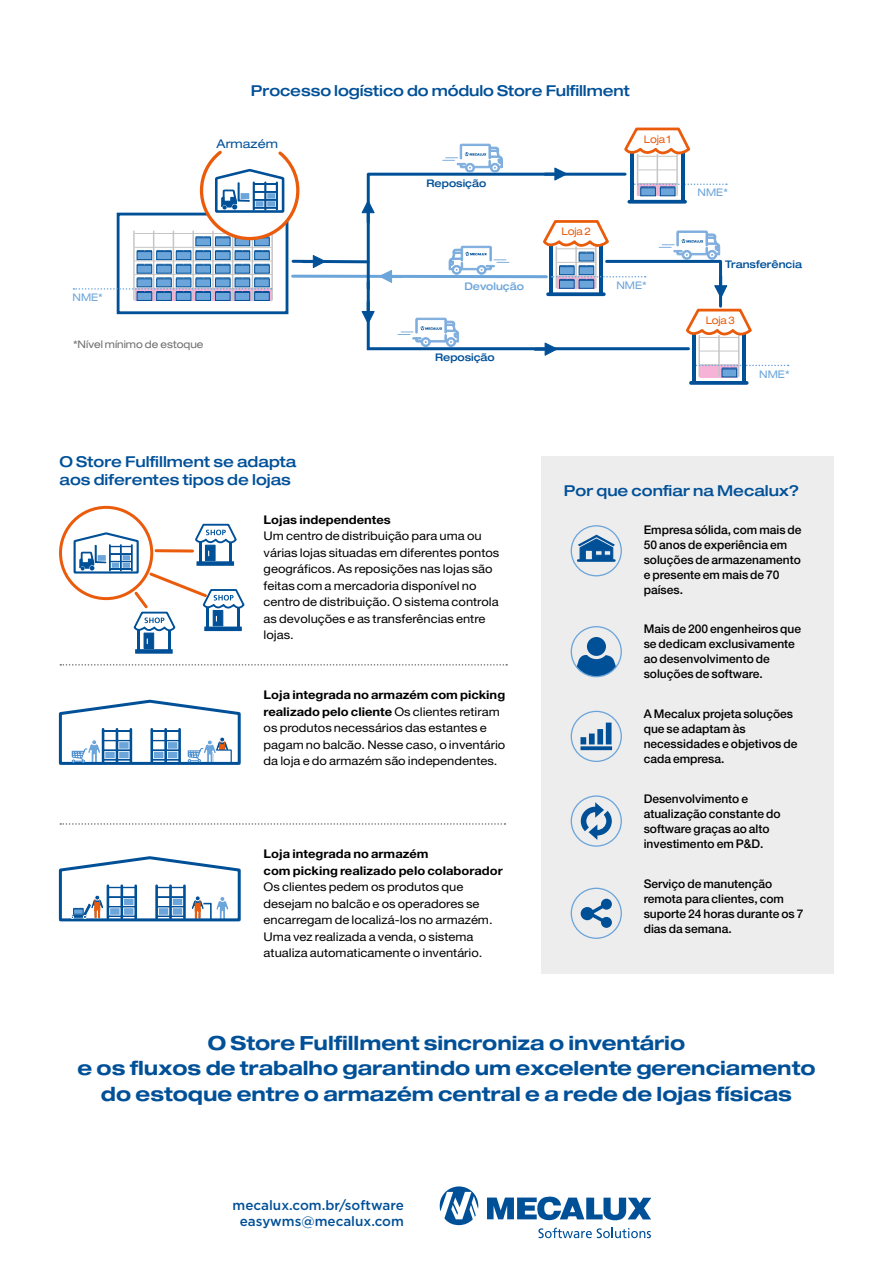
<style>
.page{position:relative;width:893px;height:1263px;background:#fff}
.page>*{position:absolute;margin:0;border:0;box-sizing:border-box;transform-origin:0 0}
.t1{font:700 expanded 19.5px/25.5px "Helvetica Neue LT Std";color:#005098;text-align:center}
.t2{font:500 expanded 15px/18px "Helvetica Neue LT Std";color:#005098}
.t3{font:500 13.5px/16.5px "Gotham";color:#005098;text-align:center}
.t4{font:12px/16.5px "Helvetica Neue LT Std";color:#000;scale:1.08 1}
.t5{font:500 12px/15px "Helvetica Neue LT Std";color:#000}
.t6{font:700 12px/16.5px "Helvetica Neue LT Std";color:#000;scale:1.08 1}
.t7{font:expanded 12px "Helvetica Neue LT Std";color:#005098}
.t8{font:500 expanded 10.5px "Helvetica Neue LT Std";color:#005098;scale:.95 1}
.t9{font:expanded 10.5px "Helvetica Neue LT Std";color:#706f6f;scale:.95 1}
.t10{font:expanded 10.5px "Helvetica Neue LT Std";color:#6ca5da;scale:.95 1}
.t11{font:expanded 10.5px "Helvetica Neue LT Std";letter-spacing:-.02em;color:#ea5b0b;scale:.95 1}
.t12{font:500 expanded 10.5px "Helvetica Neue LT Std";color:#6ca5da;scale:.95 1}
.s1{font-weight:700}
</style>
<div class="page">
<div style="left:541px;top:456px;width:292px;height:518px;background:#ededed"></div>
<div style="left:571px;top:525px;width:51px;height:51px;border:1px solid #6ca5da;border-radius:50%"></div>
<hr style="left:578px;top:559px;width:36px;height:3px;background:#005098">
<svg style="left:578px;top:535px;width:37px;height:26px"></svg>
<div style="left:604px;top:550px;width:7px;height:6px;border:1px solid #005098"></div>
<svg style="left:571px;top:627px;width:50px;height:50px"></svg>
<div style="left:585px;top:635px;width:23px;height:22px;background:#005098;border-radius:50%"></div>
<div style="left:584px;top:634px;width:25px;height:25px;border:3px solid #ededed;border-radius:50%"></div>
<div style="left:571px;top:626px;width:51px;height:51px;border:1px solid #6ca5da;border-radius:50%"></div>
<svg style="left:581px;top:907px;width:13px;height:13px"></svg>
<svg style="left:584px;top:899px;width:27px;height:28px"></svg>
<div style="left:571px;top:888px;width:51px;height:51px;border:1px solid #6ca5da;border-radius:50%"></div>
<svg style="left:581px;top:802px;width:31px;height:38px"></svg>
<div style="left:571px;top:795px;width:51px;height:52px;border:1px solid #6ca5da;border-radius:50%"></div>
<div style="left:571px;top:711px;width:51px;height:51px;border:1px solid #6ca5da;border-radius:50%"></div>
<svg style="left:580px;top:746px;width:32px;height:4px"></svg>
<div style="left:580px;top:737px;width:6px;height:7px;background:#005098"></div>
<div style="left:589px;top:733px;width:6px;height:11px;background:#005098"></div>
<div style="left:597px;top:729px;width:6px;height:15px;background:#005098"></div>
<div style="left:606px;top:723px;width:5px;height:21px;background:#005098"></div>
<hr style="left:137px;top:630px;width:3px;height:20px;background:#005098">
<div style="left:144px;top:633px;width:10px;height:16px;background:#005098;border:1px solid #005098"></div>
<div style="left:135px;top:649px;width:38px;height:5px;background:#005098"></div>
<hr style="left:168px;top:630px;width:3px;height:20px;background:#005098">
<div style="left:59px;top:506px;width:94px;height:94px;border:3px solid #ea5b0b;border-radius:50%"></div>
<svg style="left:72px;top:523px;width:173px;height:121px"></svg>
<hr style="left:156px;top:549px;width:37px;height:3px;background:#ea5b0b">
<svg style="left:58px;top:699px;width:183px;height:66px"></svg>
<svg style="left:60px;top:664px;width:447px;height:2px"></svg>
<svg style="left:58px;top:823px;width:447px;height:99px"></svg>
<div style="left:700px;top:365px;width:38px;height:12px;background:#f7b3d7"></div>
<hr style="left:700px;top:364px;width:38px;height:1px;background:#c6c6c6">
<hr style="left:698px;top:336px;width:2px;height:40px;background:#c6c6c6">
<hr style="left:718px;top:336px;width:2px;height:40px;background:#c6c6c6">
<hr style="left:738px;top:336px;width:1px;height:40px;background:#c6c6c6">
<div style="left:722px;top:369px;width:15px;height:8px;background:#6ca5da;border:1px solid #005098"></div>
<svg style="left:695px;top:365px;width:94px;height:4px"></svg>
<hr style="left:692px;top:333px;width:3px;height:48px;background:#005098">
<hr style="left:743px;top:333px;width:3px;height:48px;background:#005098">
<svg style="left:691px;top:381px;width:56px;height:4px"></svg>
<svg style="left:73px;top:127px;width:679px;height:229px"></svg>
<svg style="left:439px;top:1186px;width:39px;height:39px"></svg>
<svg style="left:487px;top:1196px;width:164px;height:25px"></svg>
<svg style="left:538px;top:1228px;width:113px;height:10px"></svg>
<p class="t2" style="left:251px;top:81px;width:380px">Processo logístico do módulo Store Fulfillment</p>
<p class="t7" style="left:217px;top:137px;width:63px">Armazém</p>
<p class="t8" style="left:426px;top:177px;width:64px">Reposição</p>
<p class="t11" style="left:644px;top:133px;width:30px">Loja 1</p>
<p class="t11" style="left:562px;top:225px;width:32px">Loja 2</p>
<p class="t10" style="left:73px;top:291px;width:33px">NME*</p>
<p class="t9" style="left:73px;top:338px;width:139px">*Nível mínimo de estoque</p>
<p class="t12" style="left:464px;top:279px;width:64px">Devolução</p>
<p class="t8" style="left:435px;top:351px;width:64px">Reposição</p>
<p class="t10" style="left:616px;top:279px;width:33px">NME*</p>
<p class="t10" style="left:698px;top:186px;width:33px">NME*</p>
<p class="t8" style="left:725px;top:257px;width:83px">Transferência</p>
<p class="t11" style="left:706px;top:314px;width:32px">Loja 3</p>
<p class="t10" style="left:759px;top:367px;width:33px">NME*</p>
<p class="t2" style="left:60px;top:452px;width:239px">O Store Fulfillment se adapta aos diferentes tipos de lojas</p>
<p class="t6" style="left:264px;top:511px;width:119px">Lojas independentes</p>
<p class="t4" style="left:264px;top:527px;width:220px">Um centro de distribuição para uma ou várias lojas situadas em diferentes pontos geográficos. As reposições nas lojas são feitas com a mercadoria disponível no centro de distribuição. O sistema controla as devoluções e as transferências entre lojas.</p>
<p class="t4" style="left:264px;top:686px;width:225px"><span class="s1">Loja integrada no armazém com picking realizado pelo cliente</span> Os clientes retiram os produtos necessários das estantes e pagam no balcão. Nesse caso, o inventário da loja e do armazém são independentes.</p>
<p class="t6" style="left:264px;top:845px;width:223px">Loja integrada no armazém<br>com picking realizado pelo colaborador</p>
<p class="t4" style="left:264px;top:879px;width:214px">Os clientes pedem os produtos que desejam no balcão e os operadores se encarregam de localizá-los no armazém.<br>Uma vez realizada a venda, o sistema atualiza automaticamente o inventário.</p>
<p class="t2" style="left:564px;top:481px;width:237px">Por que confiar na Mecalux?</p>
<p class="t5" style="left:644px;top:522px;width:159px">Empresa sólida, com mais de<br>50 anos de experiência em soluções de armazenamento e presente em mais de 70 países.</p>
<p class="t5" style="left:644px;top:621px;width:159px">Mais de 200 engenheiros que se dedicam exclusivamente ao desenvolvimento de soluções de software.</p>
<p class="t5" style="left:644px;top:706px;width:155px">A Mecalux projeta soluções que se adaptam às necessidades e objetivos de cada empresa.</p>
<p class="t5" style="left:644px;top:791px;width:138px">Desenvolvimento e atualização constante do software graças ao alto investimento em P&amp;D.</p>
<p class="t5" style="left:644px;top:876px;width:161px">Serviço de manutenção remota para clientes, com suporte 24 horas durante os 7 dias da semana.</p>
<h1 class="t1" style="left:77px;top:1029px;width:739px">O Store Fulfillment sincroniza o inventário<br>e os fluxos de trabalho garantindo um excelente gerenciamento do estoque entre o armazém central e a rede de lojas físicas</h1>
<p class="t3" style="left:233px;top:1196px;width:173px">mecalux.com.br/software easywms@mecalux.com</p>
</div>
